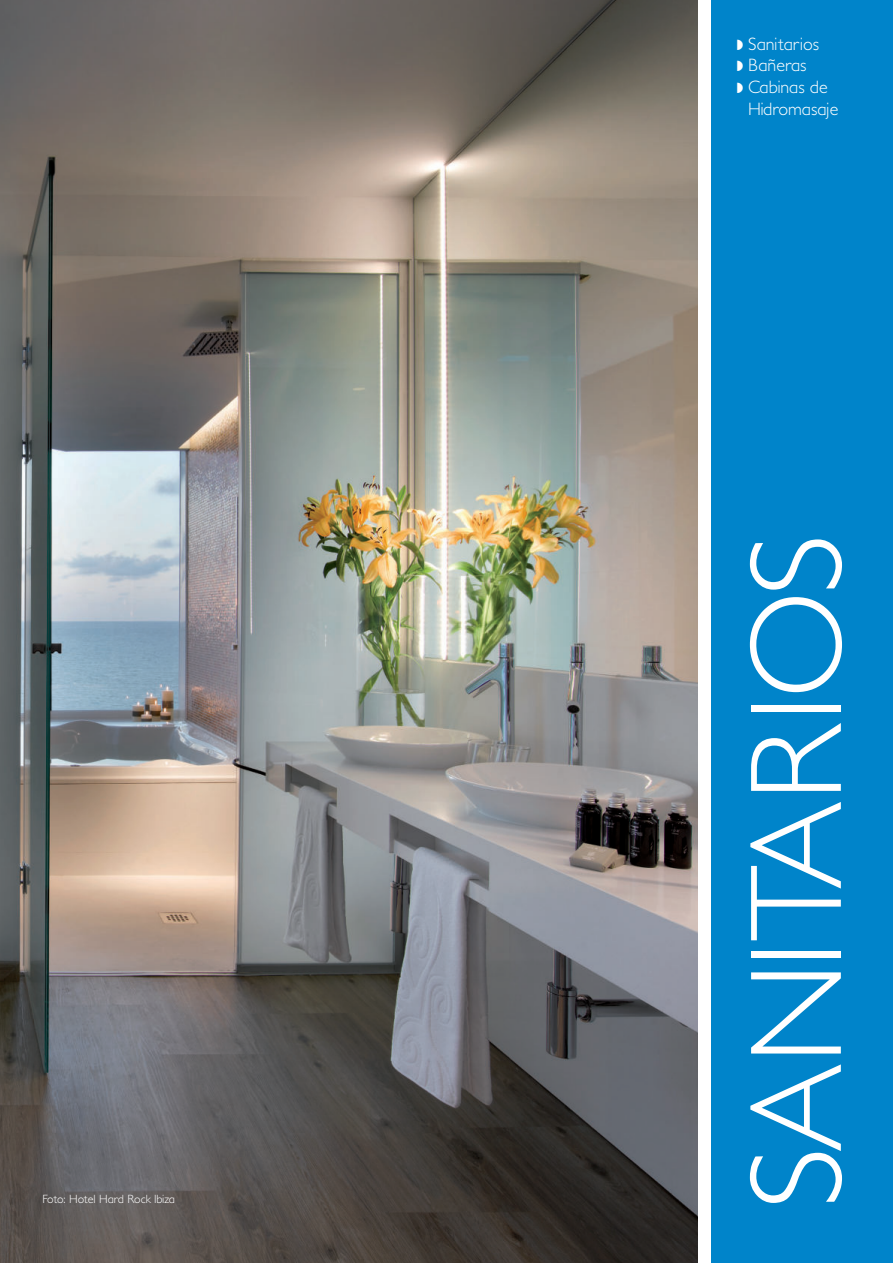
<style>
.page{position:relative;width:893px;height:1263px;background:#fff}
.page>*{position:absolute;margin:0;border:0;box-sizing:border-box;transform-origin:0 0}
.t1{font:300 131.7px "Petita";letter-spacing:-.03em;color:#fff}
.t2{font:300 18px/21.6px "Petita";color:#fff}
.t3{font:300 12px "Petita";color:#fff}
</style>
<div class="page">
<div style="left:712px;top:0;width:181px;height:1263px;background:#0084ca"></div>
<img style="left:0;top:0;width:697px;height:1263px">
<p class="t3" style="left:43px;top:1194px;width:134px">Foto: Hotel Hard Rock Ibiza</p>
<p class="t2" style="left:748px;top:35px;width:92px">Sanitarios<br>Bañeras<br>Cabinas de<br>Hidromasaje</p>
<h1 class="t1" style="left:750px;top:1209px;width:676px;rotate:-90deg">SANITARIOS</h1>
</div>
